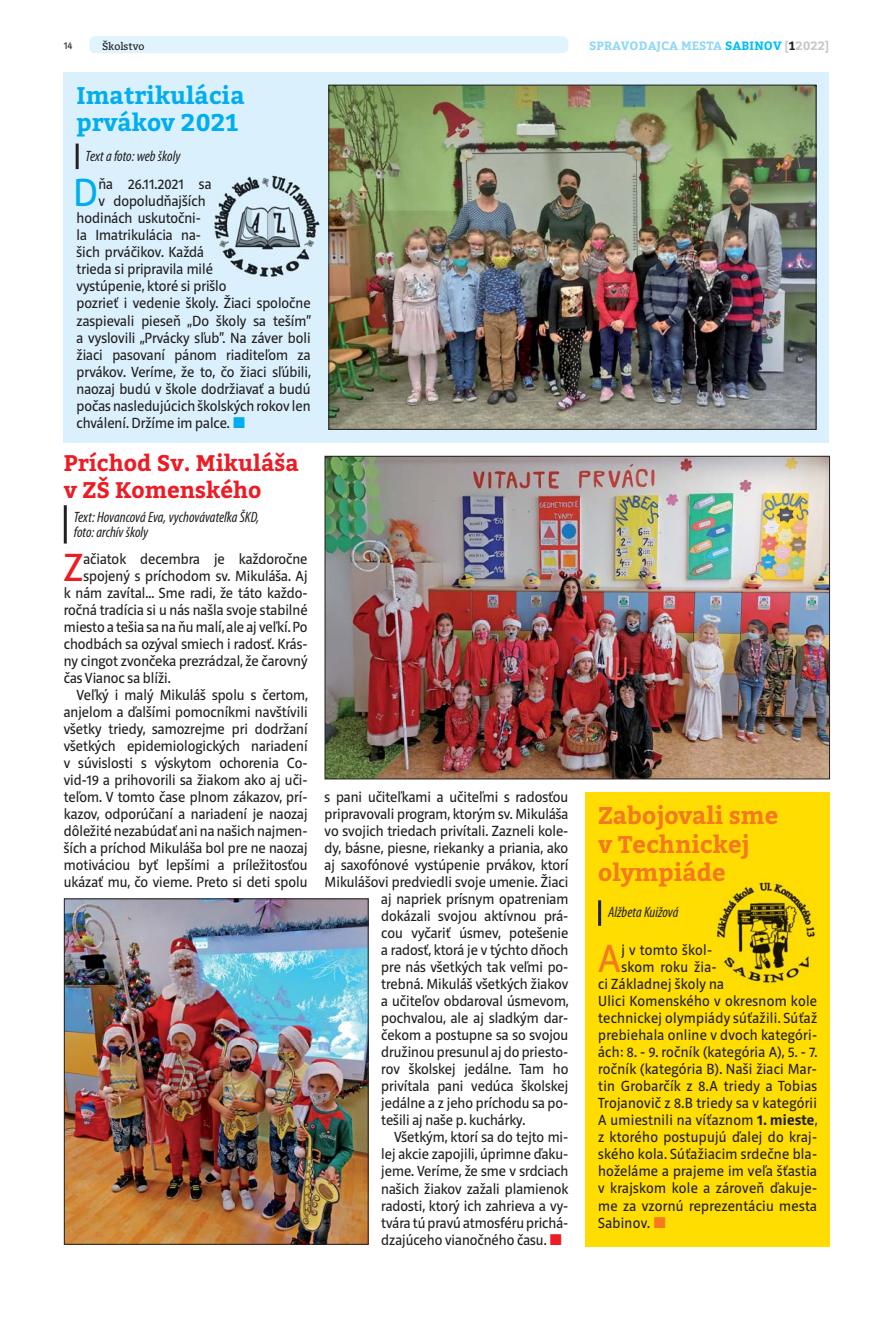
<style>
.page{position:relative;width:893px;height:1319px;background:#fff}
.page>*{position:absolute;margin:0;border:0;box-sizing:border-box;transform-origin:0 0}
.t1{font:40.2px "Riga";color:#00aeef}
.t2{font:40.2px "Riga";color:#ed1c24}
.t3{font:40.2px "Riga";color:#f47920}
.t4{font:700 24px/28.5px "Bitter";color:#f47920}
.t5{font:700 24px/27px "Bitter";color:#00aeef}
.t6{font:700 22.5px/27px "Bitter";color:#ed1c24}
.t7{font:15px "Riga";color:#231f20}
.t8{font:15px "Riga";letter-spacing:.02em;color:#231f20}
.t9{font:italic condensed 15px/15px "Myriad Pro";color:#231f20}
.t10{font:700 12px "Bitter";letter-spacing:.01em;color:#8ed8f8}
.t11{font:10.5px "Bitter";color:#231f20}
.t12{font:10.5px "Riga";color:#231f20}
.s1{color:#00c0f3}
.s2{color:#c6c8ca}
.s3{color:#231f20}
.s4{color:#191400}
.s5{font-weight:700}
</style>
<div class="page">
<div style="left:89px;top:36px;width:479px;height:17px;background:#e1f4fd;border-radius:6px"></div>
<div style="left:64px;top:72px;width:765px;height:370px;background:#daf1fd"></div>
<hr style="left:76px;top:143px;width:3px;height:26px;background:#231f20">
<img style="left:330px;top:87px;width:484px;height:340px">
<img style="left:213px;top:175px;width:107px;height:103px">
<div style="left:585px;top:792px;width:245px;height:454px;background:#fd0"></div>
<img style="left:327px;top:458px;width:501px;height:319px">
<div style="left:325px;top:456px;width:505px;height:323px;border:1px solid #231f20"></div>
<hr style="left:64px;top:505px;width:3px;height:38px;background:#231f20">
<img style="left:66px;top:900px;width:301px;height:342px">
<div style="left:64px;top:898px;width:305px;height:346px;border:1px solid #231f20"></div>
<hr style="left:598px;top:900px;width:3px;height:25px;background:#231f20">
<img style="left:714px;top:878px;width:102px;height:106px">
<svg style="left:714px;top:961px;width:2px;height:11px"></svg>
<svg style="left:714px;top:978px;width:10px;height:6px"></svg>
<svg style="left:714px;top:878px;width:11px;height:8px"></svg>
<p class="t12" style="left:64px;top:40px;width:10px">14</p>
<p class="t11" style="left:102px;top:41px;width:44px">Školstvo</p>
<p class="t10" style="left:589px;top:40px;width:242px">SPRAVODAJCA MESTA <span class="s1">SABINOV</span> <span class="s2">[</span><span class="s3">1</span><span class="s2">2022]</span></p>
<h2 class="t5" style="left:77px;top:83px;width:170px">Imatrikulácia prvákov 2021</h2>
<p class="t9" style="left:86px;top:150px;width:96px">Text a foto: web školy</p>
<h1 class="t1" style="left:73px;top:173px;width:27px">D</h1>
<p class="t7" style="left:98px;top:177px;width:115px">ňa 26.11.2021 sa</p>
<p class="t7" style="left:98px;top:194px;width:109px">v dopoludňajších</p>
<p class="t7" style="left:77px;top:211px;width:126px">hodinách uskutočni-</p>
<p class="t7" style="left:77px;top:228px;width:126px">la Imatrikulácia na-</p>
<p class="t7" style="left:77px;top:245px;width:129px">šich prváčikov. Každá</p>
<p class="t7" style="left:77px;top:262px;width:138px">trieda si pripravila milé</p>
<p class="t7" style="left:77px;top:279px;width:152px">vystúpenie, ktoré si prišlo</p>
<p class="t7" style="left:77px;top:296px;width:236px">pozrieť i vedenie školy. Žiaci spoločne</p>
<p class="t7" style="left:77px;top:313px;width:236px">zaspievali pieseň „Do školy sa teším“</p>
<p class="t7" style="left:77px;top:330px;width:236px">a vyslovili „Prvácky sľub“. Na záver boli</p>
<p class="t7" style="left:77px;top:347px;width:236px">žiaci pasovaní pánom riaditeľom za</p>
<p class="t7" style="left:77px;top:364px;width:236px">prvákov. Veríme, že to, čo žiaci sľúbili,</p>
<p class="t7" style="left:77px;top:381px;width:236px">naozaj budú v škole dodržiavať a budú</p>
<p class="t7" style="left:77px;top:398px;width:236px">počas nasledujúcich školských rokov len</p>
<p class="t7" style="left:77px;top:415px;width:155px">chválení. Držíme im palce.</p>
<h3 class="t6" style="left:64px;top:450px;width:237px">Príchod Sv. Mikuláša v ZŠ Komenského</h3>
<p class="t9" style="left:74px;top:511px;width:187px">Text: Hovancová Eva, vychovávateľka ŠKD, foto: archív školy</p>
<h1 class="t2" style="left:64px;top:547px;width:21px">Z</h1>
<p class="t7" style="left:83px;top:551px;width:226px">ačiat ok decembra je každoročne</p>
<p class="t7" style="left:83px;top:568px;width:226px">spojený s príchodom sv. Mikuláša. Aj</p>
<p class="t7" style="left:64px;top:585px;width:245px">k nám zavítal... Sme radi, že táto každo-</p>
<p class="t7" style="left:64px;top:602px;width:245px">ročná tradícia si u nás našla svoje stabilné</p>
<p class="t7" style="left:64px;top:619px;width:245px">miesto a tešia sa na ňu malí, ale aj veľkí. Po</p>
<p class="t7" style="left:64px;top:636px;width:245px">chodbách sa ozýval smiech i radosť. Krás-</p>
<p class="t7" style="left:64px;top:653px;width:245px">ny cingot zvončeka prezrádzal, že čarovný</p>
<p class="t7" style="left:64px;top:670px;width:108px">čas Vianoc sa blíži.</p>
<p class="t7" style="left:77px;top:687px;width:233px">Veľký i malý Mikuláš spolu s čertom,</p>
<p class="t7" style="left:64px;top:704px;width:245px">anjelom a ďalšími pomocníkmi navštívili</p>
<p class="t7" style="left:64px;top:721px;width:245px">všetky triedy, samozrejme pri dodržaní</p>
<p class="t7" style="left:64px;top:738px;width:245px">všetkých epidemiologických nariadení</p>
<p class="t7" style="left:64px;top:755px;width:245px">v súvislosti s výskytom ochorenia Co-</p>
<p class="t7" style="left:64px;top:772px;width:245px">vid-19 a prihovorili sa žiakom ako aj uči-</p>
<p class="t7" style="left:64px;top:789px;width:245px">teľom. V tomto čase plnom zákazov, prí-</p>
<p class="t7" style="left:64px;top:806px;width:245px">kazov, odporúčaní a nariadení je naozaj</p>
<p class="t7" style="left:64px;top:823px;width:245px">dôležité nezabúdať ani na našich najmen-</p>
<p class="t7" style="left:64px;top:840px;width:245px">ších a príchod Mikuláša bol pre ne naozaj</p>
<p class="t7" style="left:64px;top:857px;width:245px">motiváciou byť lepšími a príležitosťou</p>
<p class="t7" style="left:64px;top:874px;width:245px">ukázať mu, čo vieme. Preto si deti spolu</p>
<p class="t7" style="left:325px;top:789px;width:245px">s pani učiteľkami a učiteľmi s radosťou</p>
<p class="t7" style="left:325px;top:806px;width:245px">pripravovali program, ktorým sv. Mikuláša</p>
<p class="t7" style="left:325px;top:823px;width:245px">vo svojich triedach privítali. Zazneli kole-</p>
<p class="t7" style="left:325px;top:840px;width:245px">dy, básne, piesne, riekanky a priania, ako</p>
<p class="t7" style="left:325px;top:857px;width:245px">aj saxofónové vystúpenie prvákov, ktorí</p>
<p class="t7" style="left:325px;top:874px;width:245px">Mikulášovi predviedli svoje umenie. Žiaci</p>
<p class="t7" style="left:381px;top:891px;width:189px">aj napriek prísnym opatreniam</p>
<p class="t7" style="left:381px;top:908px;width:189px">dokázali svojou aktívnou prá-</p>
<p class="t7" style="left:381px;top:925px;width:189px">cou vyčariť úsmev, potešenie</p>
<p class="t7" style="left:381px;top:942px;width:189px">a radosť, ktorá je v týchto dňoch</p>
<p class="t7" style="left:381px;top:959px;width:189px">pre nás všetkých tak veľmi po-</p>
<p class="t7" style="left:381px;top:976px;width:189px">trebná. Mikuláš všetkých žiakov</p>
<p class="t7" style="left:381px;top:993px;width:189px">a učiteľov obdaroval úsmevom,</p>
<p class="t7" style="left:381px;top:1010px;width:189px">pochvalou, ale aj sladkým dar-</p>
<p class="t7" style="left:381px;top:1027px;width:189px">čekom a postupne sa so svojou</p>
<p class="t7" style="left:381px;top:1044px;width:189px">družinou presunul aj do priesto-</p>
<p class="t7" style="left:381px;top:1061px;width:189px">rov školskej jedálne. Tam ho</p>
<p class="t7" style="left:381px;top:1078px;width:189px">privítala pani vedúca školskej</p>
<p class="t7" style="left:381px;top:1095px;width:189px">jedálne a z jeho príchodu sa po-</p>
<p class="t7" style="left:381px;top:1112px;width:146px">tešili aj naše p. kuchárky.</p>
<p class="t7" style="left:394px;top:1129px;width:176px">Všetkým, ktorí sa do tejto mi-</p>
<p class="t7" style="left:381px;top:1146px;width:189px">lej akcie zapojili, úprimne ďaku-</p>
<p class="t7" style="left:381px;top:1163px;width:189px">jeme. Veríme, že sme v srdciach</p>
<p class="t7" style="left:381px;top:1180px;width:189px">našich žiakov zažali plamienok</p>
<p class="t7" style="left:381px;top:1197px;width:189px">radosti, ktorý ich zahrieva a vy-</p>
<p class="t7" style="left:381px;top:1214px;width:189px">tvára tú pravú atmosféru prichá-</p>
<p class="t7" style="left:381px;top:1231px;width:167px">dzajúceho vianočného času.</p>
<h2 class="t4" style="left:598px;top:802px;width:182px">Zabojovali sme v Technickej olympiáde</h2>
<p class="t9" style="left:608px;top:906px;width:72px">Alžbeta Kuižová</p>
<h1 class="t3" style="left:598px;top:938px;width:24px">A</h1>
<p class="t8" style="left:621px;top:942px;width:92px">j v tomto škol-</p>
<p class="t8" style="left:621px;top:959px;width:97px">skom roku žia<span class="s4">-</span></p>
<p class="t8" style="left:598px;top:976px;width:127px">ci Základnej školy <span class="s4">na</span></p>
<p class="t8" style="left:598px;top:993px;width:221px">Ulici Komenského v okresnom kole</p>
<p class="t8" style="left:598px;top:1010px;width:221px">technickej olympiády súťažili. Súťaž</p>
<p class="t8" style="left:598px;top:1027px;width:221px">prebiehala online v dvoch kategóri-</p>
<p class="t8" style="left:598px;top:1044px;width:221px">ách: 8. - 9. ročník (kategória A), 5. - 7.</p>
<p class="t8" style="left:598px;top:1061px;width:220px">ročník (kategória B). Naši žiaci Mar-</p>
<p class="t8" style="left:598px;top:1078px;width:221px">tin Grobarčík z 8.A triedy a Tobias</p>
<p class="t8" style="left:598px;top:1095px;width:220px">Trojanovič z 8.B triedy sa v kategórii</p>
<p class="t8" style="left:598px;top:1112px;width:221px">A umiestnili na víťaznom <span class="s5">1. mieste</span>,</p>
<p class="t8" style="left:598px;top:1129px;width:221px">z ktorého postupujú ďalej do kraj-</p>
<p class="t8" style="left:598px;top:1146px;width:220px">ského kola. Súťažiacim srdečne bla-</p>
<p class="t8" style="left:598px;top:1163px;width:221px">hoželáme a prajeme im veľa šťastia</p>
<p class="t8" style="left:598px;top:1180px;width:221px">v krajskom kole a zároveň ďakuje-</p>
<p class="t8" style="left:598px;top:1197px;width:221px">me za vzornú reprezentáciu mesta</p>
<p class="t8" style="left:598px;top:1214px;width:54px">Sabinov.</p>
</div>
